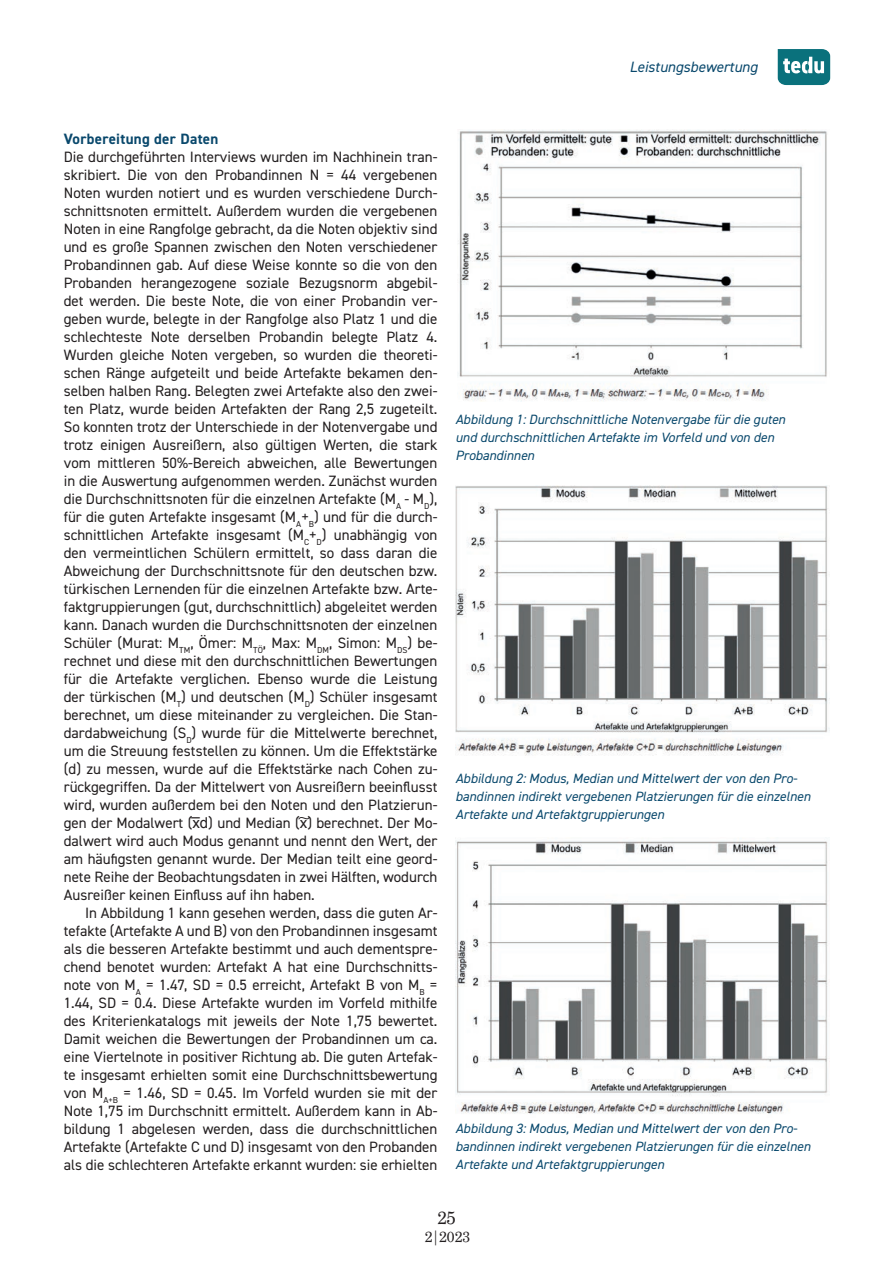
<style>
.page{position:relative;width:893px;height:1263px;background:#fff}
.page>*{position:absolute;margin:0;border:0;box-sizing:border-box;transform-origin:0 0}
.t1{font:18px "Grad";color:#231f20}
.t2{font:15px/18px "DIN2014";color:#231f20;text-align:justify}
.t3{font:700 15px "DIN2014";letter-spacing:.02em;color:#09486c}
.t4{font:italic 15px "DIN2014";color:#09486c}
.t5{font:15px "Grad";color:#231f20}
.t6{font:italic 13.5px/18px "DIN2014";color:#09486c}
.s1{font-family:"Arial"}
</style>
<div class="page">
<svg style="left:778px;top:49px;width:52px;height:36px;background:#3b8d96"></svg>
<img style="left:458px;top:130px;width:369px;height:271px">
<img style="left:455px;top:841px;width:373px;height:273px">
<img style="left:455px;top:486px;width:374px;height:270px">
<p class="t4" style="left:629px;top:57px;width:130px">Leistungsbewertung</p>
<p class="t3" style="left:64px;top:129px;width:156px">Vorbereitung der Daten</p>
<p class="t2" style="left:64px;top:148px;width:375px">Die durchgeführten Interviews wurden im Nachhinein tran&shy;skribiert. Die von den Probandinnen N = 44 vergebenen Noten wurden notiert und es wurden verschiedene Durch&shy;schnittsnoten ermittelt. Außerdem wurden die vergebenen Noten in eine Rangfolge gebracht, da die Noten objektiv sind und es große Spannen zwischen den Noten verschiedener Probandinnen gab. Auf diese Weise konnte so die von den Probanden herangezogene soziale Bezugsnorm abgebil&shy;det werden. Die beste Note, die von einer Probandin ver&shy;geben wurde, belegte in der Rangfolge also Platz 1 und die schlechteste Note derselben Probandin belegte Platz 4.<br>Wurden gleiche Noten vergeben, so wurden die theoreti&shy;schen Ränge aufgeteilt und beide Artefakte bekamen den&shy;selben halben Rang. Belegten zwei Artefakte also den zwei&shy;ten Platz, wurde beiden Artefakten der Rang 2,5 zugeteilt.<br>So konnten trotz der Unterschiede in der Notenvergabe und trotz einigen Ausreißern, also gültigen Werten, die stark vom mittleren 50%-Bereich abweichen, alle Bewertungen in die Auswertung aufgenommen werden. Zunächst wurden die Durchschnittsnoten für die einzelnen Artefakte (M<sub>A</sub> - M<sub>D</sub>), für die guten Artefakte insgesamt (M<sub>A</sub>+<sub>B</sub>) und für die durch&shy;schnittlichen Artefakte insgesamt (M<sub>C</sub>+<sub>D</sub>) unabhängig von den vermeintlichen Schülern ermittelt, so dass daran die Abweichung der Durchschnittsnote für den deutschen bzw. türkischen Lernenden für die einzelnen Artefakte bzw. Arte&shy;faktgruppierungen (gut, durchschnittlich) abgeleitet werden kann. Danach wurden die Durchschnittsnoten der einzelnen Schüler (Murat: M<sub>TM</sub>, Ömer: M<sub>TÖ</sub>, Max: M<sub>DM</sub>, Simon: M<sub>DS</sub>) be&shy;rechnet und diese mit den durchschnittlichen Bewertungen für die Artefakte verglichen. Ebenso wurde die Leistung der türkischen (M<sub>T</sub>) und deutschen (M<sub>D</sub>) Schüler insgesamt berechnet, um diese miteinander zu vergleichen. Die Stan&shy;dardabweichung (S<sub>D</sub>) wurde für die Mittelwerte berechnet, um die Streuung feststellen zu können. Um die Effektstärke (d) zu messen, wurde auf die Effektstärke nach Cohen zu&shy;rückgegriffen. Da der Mittelwert von Ausreißern beeinflusst wird, wurden außerdem bei den Noten und den Platzierun&shy;gen der Modalwert (<span class="s1">͞xd</span>) und Median (<span class="s1">͠x</span>) berechnet. Der Mo&shy;dalwert wird auch Modus genannt und nennt den Wert, der am häufigsten genannt wurde. Der Median teilt eine geord&shy;nete Reihe der Beobachtungsdaten in zwei Hälften, wodurch Ausreißer keinen Einfluss auf ihn haben.</p>
<p class="t2" style="left:64px;top:904px;width:375px;text-indent:21px">In Abbildung 1 kann gesehen werden, dass die guten Ar&shy;tefakte (Artefakte A und B) von den Probandinnen insgesamt als die besseren Artefakte bestimmt und auch dementspre&shy;chend benotet wurden: Artefakt A hat eine Durchschnitts&shy;note von M<sub>A</sub> = 1.47, SD = 0.5 erreicht, Artefakt B von M<sub>B</sub> = 1.44, SD = 0.4. Diese Artefakte wurden im Vorfeld mithilfe des Kriterienkatalogs mit jeweils der Note 1,75 bewertet.<br>Damit weichen die Bewertungen der Probandinnen um ca. eine Viertelnote in positiver Richtung ab. Die guten Artefak&shy;te insgesamt erhielten somit eine Durchschnittsbewertung von M<sub>A+B</sub> = 1.46, SD = 0.45. Im Vorfeld wurden sie mit der Note 1,75 im Durchschnitt ermittelt. Außerdem kann in Ab&shy;bildung 1 abgelesen werden, dass die durchschnittlichen Artefakte (Artefakte C und D) insgesamt von den Probanden als die schlechteren Artefakte erkannt wurden: sie erhielten</p>
<p class="t6" style="left:455px;top:410px;width:331px">Abbildung 1: Durchschnittliche Notenvergabe für die guten und durchschnittlichen Artefakte im Vorfeld und von den<br>Probandinnen</p>
<p class="t6" style="left:455px;top:769px;width:356px">Abbildung 2: Modus, Median und Mittelwert der von den Pro&shy;bandinnen indirekt vergebenen Platzierungen für die einzelnen<br>Artefakte und Artefaktgruppierungen</p>
<p class="t6" style="left:455px;top:1119px;width:356px">Abbildung 3: Modus, Median und Mittelwert der von den Pro&shy;bandinnen indirekt vergebenen Platzierungen für die einzelnen<br>Artefakte und Artefaktgruppierungen</p>
<p class="t1" style="left:437px;top:1207px;width:20px">25</p>
<p class="t5" style="left:425px;top:1227px;width:47px">2|2023</p>
</div>
